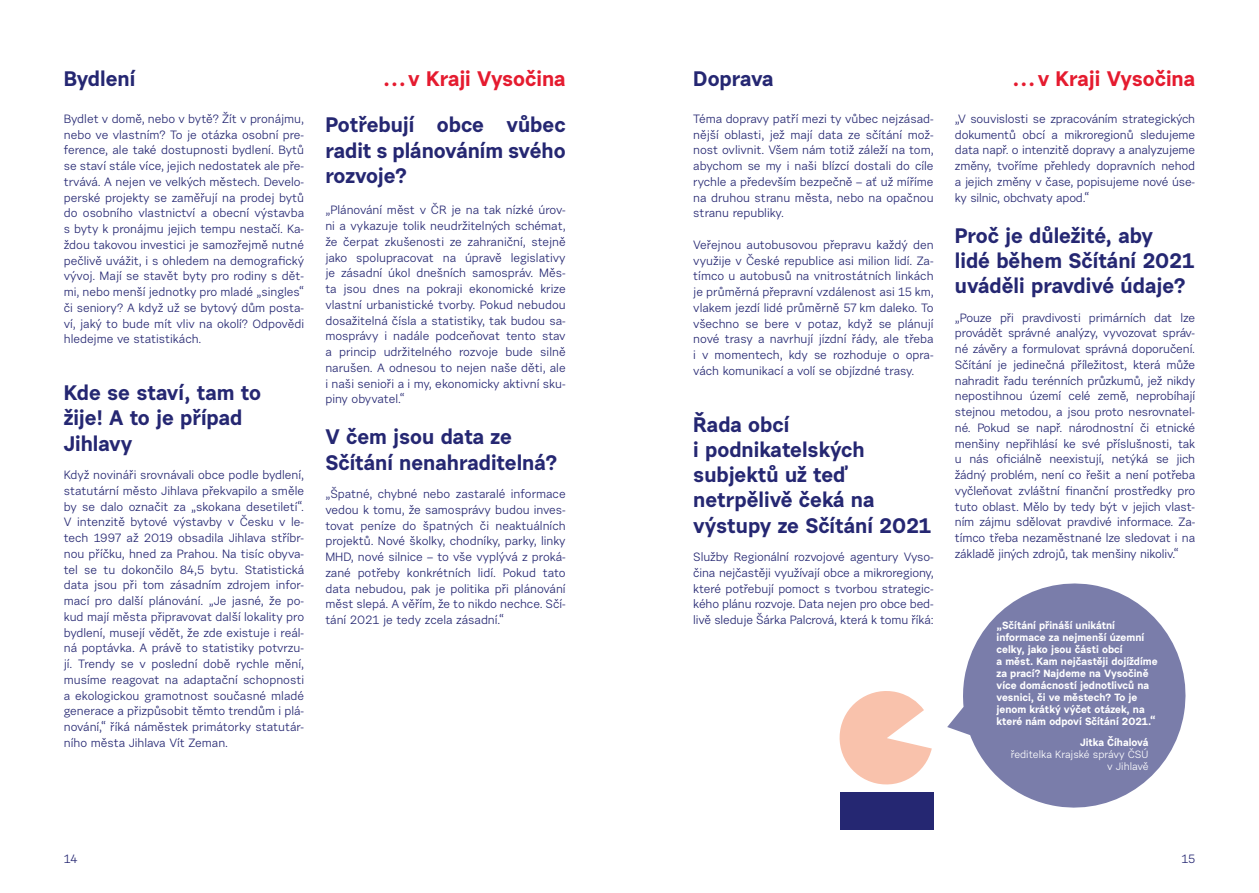
<style>
.page{position:relative;width:1259px;height:893px;background:#fff}
.page>*{position:absolute;margin:0;border:0;box-sizing:border-box;transform-origin:0 0}
.t1{font:700 21px/25.2px "Urban Grotesk Re Bo";color:#252772}
.t2{font:700 21px "Urban Grotesk Re Bo";color:#e51b2f}
.t3{font:12px/15.8px "Urban Grotesk Re Bo";color:#252772;text-align:justify}
.t4{font:700 10.5px/12px "Urban Grotesk Re Bo";color:#fff}
.t5{font:10.5px/12px "Urban Grotesk Re Bo";color:#fff;text-align:right}
</style>
<div class="page">
<div style="left:840px;top:792px;width:93px;height:37px;background:#252772"></div>
<svg style="left:839px;top:691px;width:93px;height:94px"></svg>
<svg style="left:947px;top:583px;width:239px;height:225px;fill:#7a7daa"></svg>
<h1 class="t1" style="left:64px;top:66px;width:73px">Bydlení</h1>
<h1 class="t2" style="left:383px;top:65px;width:184px">…v Kraji Vysočina</h1>
<p class="t3" style="left:64px;top:111px;width:242px">Bydlet v domě, nebo v bytě? Žít v pronájmu, nebo ve vlastním? To je otázka osobní pre&shy;ference, ale také dostupnosti bydlení. Bytů se staví stále více, jejich nedostatek ale pře&shy;trvává. A nejen ve velkých městech. Develo&shy;perské projekty se zaměřují na prodej bytů do osobního vlastnictví a obecní výstavba s byty k pronájmu jejich tempu nestačí. Ka&shy;ždou takovou investici je samozřejmě nutné pečlivě uvážit, i s ohledem na demografický vývoj. Mají se stavět byty pro rodiny s dět&shy;mi, nebo menší jednotky pro mladé „singles“ či seniory? A když už se bytový dům posta&shy;ví, jaký to bude mít vliv na okolí? Odpovědi hledejme ve statistikách.</p>
<h1 class="t1" style="left:64px;top:380px;width:199px">Kde se staví, tam to žije! A to je případ<br>Jihlavy</h1>
<p class="t3" style="left:64px;top:467px;width:242px">Když novináři srovnávali obce podle bydlení, statutární město Jihlava překvapilo a směle by se dalo označit za „skokana desetiletí“.<br>V intenzitě bytové výstavby v Česku v le&shy;tech 1997 až 2019 obsadila Jihlava stříbr&shy;nou příčku, hned za Prahou. Na tisíc obyva&shy;tel se tu dokončilo 84,5 bytu. Statistická data jsou při tom zásadním zdrojem infor&shy;mací pro další plánování. „Je jasné, že po&shy;kud mají města připravovat další lokality pro bydlení, musejí vědět, že zde existuje i reál&shy;ná poptávka. A právě to statistiky potvrzu&shy;jí. Trendy se v poslední době rychle mění, musíme reagovat na adaptační schopnosti a ekologickou gramotnost současné mladé generace a přizpůsobit těmto trendům i plá&shy;nování,“ říká náměstek primátorky statutár&shy;ního města Jihlava Vít Zeman.</p>
<h1 class="t1" style="left:325px;top:112px;width:242px;text-align:justify">Potřebují obce vůbec radit s plánováním svého rozvoje?</h1>
<p class="t3" style="left:325px;top:202px;width:242px">„Plánování měst v ČR je na tak nízké úrov&shy;ni a vykazuje tolik neudržitelných schémat, že čerpat zkušenosti ze zahraniční, stejně jako spolupracovat na úpravě legislativy je zásadní úkol dnešních samospráv. Měs&shy;ta jsou dnes na pokraji ekonomické krize vlastní urbanistické tvorby. Pokud nebudou dosažitelná čísla a statistiky, tak budou sa&shy;mosprávy i nadále podceňovat tento stav a princip udržitelného rozvoje bude silně narušen. A odnesou to nejen naše děti, ale i naši senioři a i my, ekonomicky aktivní sku&shy;piny obyvatel.“</p>
<h1 class="t1" style="left:325px;top:424px;width:233px">V čem jsou data ze<br>Sčítání nenahraditelná?</h1>
<p class="t3" style="left:325px;top:486px;width:242px">„Špatné, chybné nebo zastaralé informace vedou k tomu, že samosprávy budou inves&shy;tovat peníze do špatných či neaktuálních projektů. Nové školky, chodníky, parky, linky MHD, nové silnice – to vše vyplývá z proká&shy;zané potřeby konkrétních lidí. Pokud tato data nebudou, pak je politika při plánování měst slepá. A věřím, že to nikdo nechce. Sčí&shy;tání 2021 je tedy zcela zásadní.“</p>
<h1 class="t1" style="left:693px;top:66px;width:82px">Doprava</h1>
<h1 class="t2" style="left:1013px;top:65px;width:184px">…v Kraji Vysočina</h1>
<p class="t3" style="left:693px;top:111px;width:242px">Téma dopravy patří mezi ty vůbec nejzásad&shy;nější oblasti, jež mají data ze sčítání mož&shy;nost ovlivnit. Všem nám totiž záleží na tom, abychom se my i naši blízcí dostali do cíle rychle a především bezpečně – ať už míříme na druhou stranu města, nebo na opačnou stranu republiky.</p>
<p class="t3" style="left:693px;top:237px;width:242px">Veřejnou autobusovou přepravu každý den využije v České republice asi milion lidí. Za&shy;tímco u autobusů na vnitrostátních linkách je průměrná přepravní vzdálenost asi 15 km, vlakem jezdí lidé průměrně 57 km daleko. To všechno se bere v potaz, když se plánují nové trasy a navrhují jízdní řády, ale třeba i v momentech, kdy se rozhoduje o opra&shy;vách komunikací a volí se objízdné trasy.</p>
<h1 class="t1" style="left:693px;top:411px;width:239px">Řada obcí<br>i podnikatelských subjektů už teď netrpělivě čeká na výstupy ze Sčítání 2021</h1>
<p class="t3" style="left:693px;top:549px;width:242px">Služby Regionální rozvojové agentury Vyso&shy;čina nejčastěji využívají obce a mikroregiony, které potřebují pomoct s tvorbou strategic&shy;kého plánu rozvoje. Data nejen pro obce bed&shy;livě sleduje Šárka Palcrová, která k tomu říká:</p>
<p class="t3" style="left:955px;top:111px;width:242px">„V souvislosti se zpracováním strategických dokumentů obcí a mikroregionů sledujeme data např. o intenzitě dopravy a analyzujeme změny, tvoříme přehledy dopravních nehod a jejich změny v čase, popisujeme nové úse&shy;ky silnic, obchvaty apod.“</p>
<h1 class="t1" style="left:955px;top:222px;width:241px">Proč je důležité, aby<br>lidé během Sčítání 2021 uváděli pravdivé údaje?</h1>
<p class="t3" style="left:955px;top:309px;width:242px">„Pouze při pravdivosti primárních dat lze provádět správné analýzy, vyvozovat správ&shy;né závěry a formulovat správná doporučení.<br>Sčítání je jedinečná příležitost, která může nahradit řadu terénních průzkumů, jež nikdy nepostihnou území celé země, neprobíhají stejnou metodou, a jsou proto nesrovnatel&shy;né. Pokud se např. národnostní či etnické menšiny nepřihlásí ke své příslušnosti, tak u nás oficiálně neexistují, netýká se jich žádný problém, není co řešit a není potřeba vyčleňovat zvláštní finanční prostředky pro tuto oblast. Mělo by tedy být v jejich vlast&shy;ním zájmu sdělovat pravdivé informace. Za&shy;tímco třeba nezaměstnané lze sledovat i na základě jiných zdrojů, tak menšiny nikoliv.“</p>
<p class="t4" style="left:996px;top:619px;width:163px">„Sčítání přináší unikátní informace za nejmenší územní celky, jako jsou části obcí<br>a měst. Kam nejčastěji dojíždíme za prací? Najdeme na Vysočině více domácností jednotlivců na vesnici, či ve městech? To je jenom krátký výčet otázek, na které nám odpoví Sčítání 2021.“</p>
<p class="t4" style="left:1080px;top:736px;width:70px">Jitka Číhalová</p>
<p class="t5" style="left:1010px;top:748px;width:139px">ředitelka Krajské správy ČSÚ v Jihlavě</p>
<p class="t3" style="left:64px;top:851px;width:15px">14</p>
<p class="t3" style="left:1181px;top:851px;width:15px">15</p>
</div>
